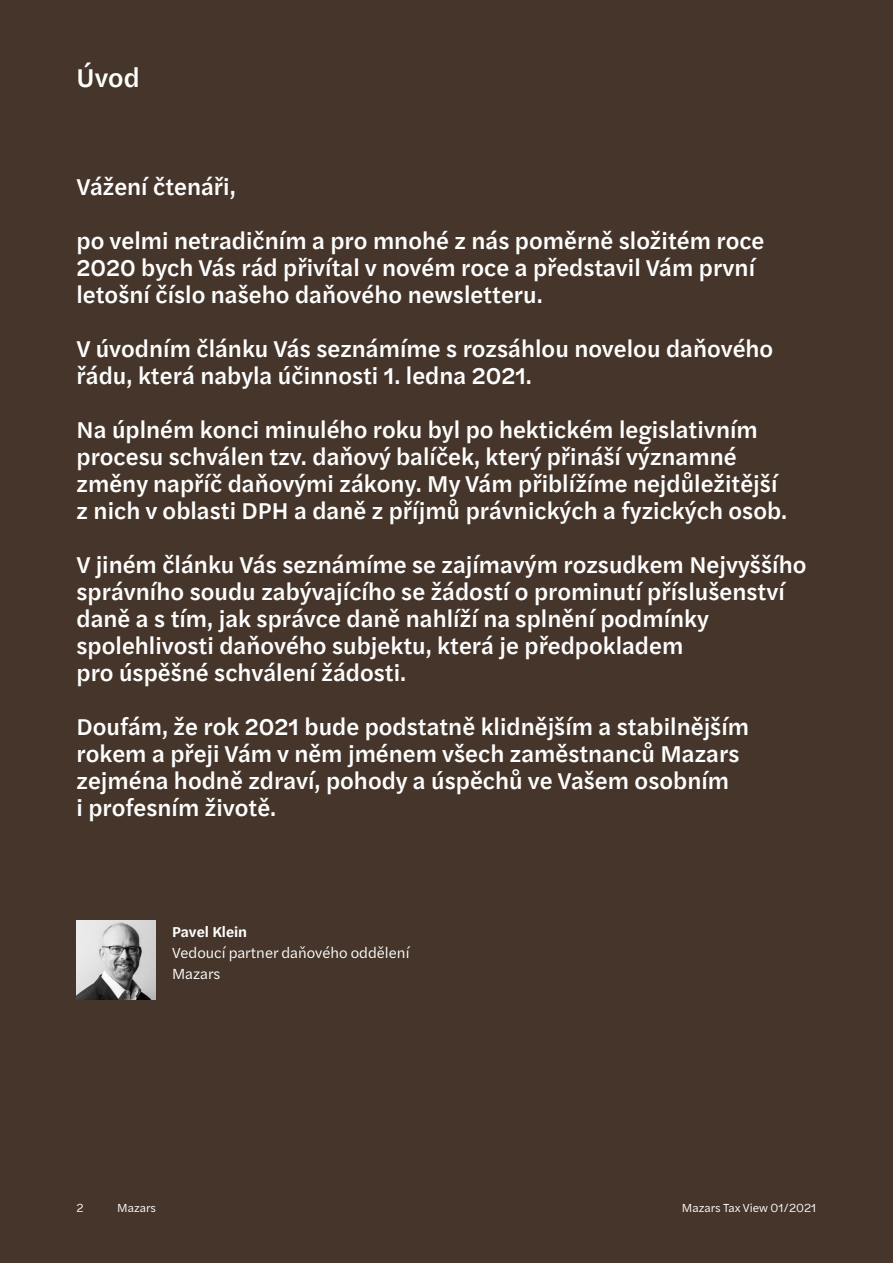
<style>
.page{position:relative;width:893px;height:1263px;background:#45352a}
.page>*{position:absolute;margin:0;border:0;box-sizing:border-box;transform-origin:0 0}
.t1{font:500 27px "Halyard Text";color:#fff}
.t2{font:500 24px/27px "Halyard Text";color:#fff}
.t3{font:15px/21px "Halyard Text";color:#fff}
.t4{font:600 15px "Halyard Text";color:#fff}
.t5{font:12px "Halyard Text";color:#fff}
</style>
<div class="page">
<img style="left:77px;top:921px;width:79px;height:79px">
<p class="t1" style="left:77px;top:58px;width:65px">Úvod</p>
<p class="t2" style="left:77px;top:172px;width:161px">Vážení čtenáři,</p>
<p class="t2" style="left:77px;top:226px;width:689px">po velmi netradičním a pro mnohé z nás poměrně složitém roce<br>2020 bych Vás rád přivítal v novém roce a představil Vám první letošní číslo našeho daňového newsletteru.</p>
<p class="t2" style="left:77px;top:334px;width:698px">V úvodním článku Vás seznámíme s rozsáhlou novelou daňového řádu, která nabyla účinnosti 1. ledna 2021.</p>
<p class="t2" style="left:77px;top:415px;width:712px">Na úplném konci minulého roku byl po hektickém legislativním procesu schválen tzv. daňový balíček, který přináší významné změny napříč daňovými zákony. My Vám přiblížíme nejdůležitější z nich v oblasti DPH a daně z příjmů právnických a fyzických osob.</p>
<p class="t2" style="left:77px;top:550px;width:731px">V jiném článku Vás seznámíme se zajímavým rozsudkem Nejvyššího správního soudu zabývajícího se žádostí o prominutí příslušenství daně a s tím, jak správce daně nahlíží na splnění podmínky spolehlivosti daňového subjektu, která je předpokladem<br>pro úspěšné schválení žádosti.</p>
<p class="t2" style="left:77px;top:712px;width:674px">Doufám, že rok 2021 bude podstatně klidnějším a stabilnějším rokem a přeji Vám v něm jménem všech zaměstnanců Mazars zejména hodně zdraví, pohody a úspěchů ve Vašem osobním<br>i profesním životě.</p>
<p class="t4" style="left:172px;top:921px;width:77px">Pavel Klein</p>
<p class="t3" style="left:172px;top:941px;width:239px">Vedoucí partner daňového oddělení<br>Mazars</p>
<p class="t5" style="left:77px;top:1199px;width:9px">2</p>
<p class="t5" style="left:117px;top:1199px;width:40px">Mazars</p>
<p class="t5" style="left:682px;top:1199px;width:136px">Mazars Tax View 01/2021</p>
</div>
